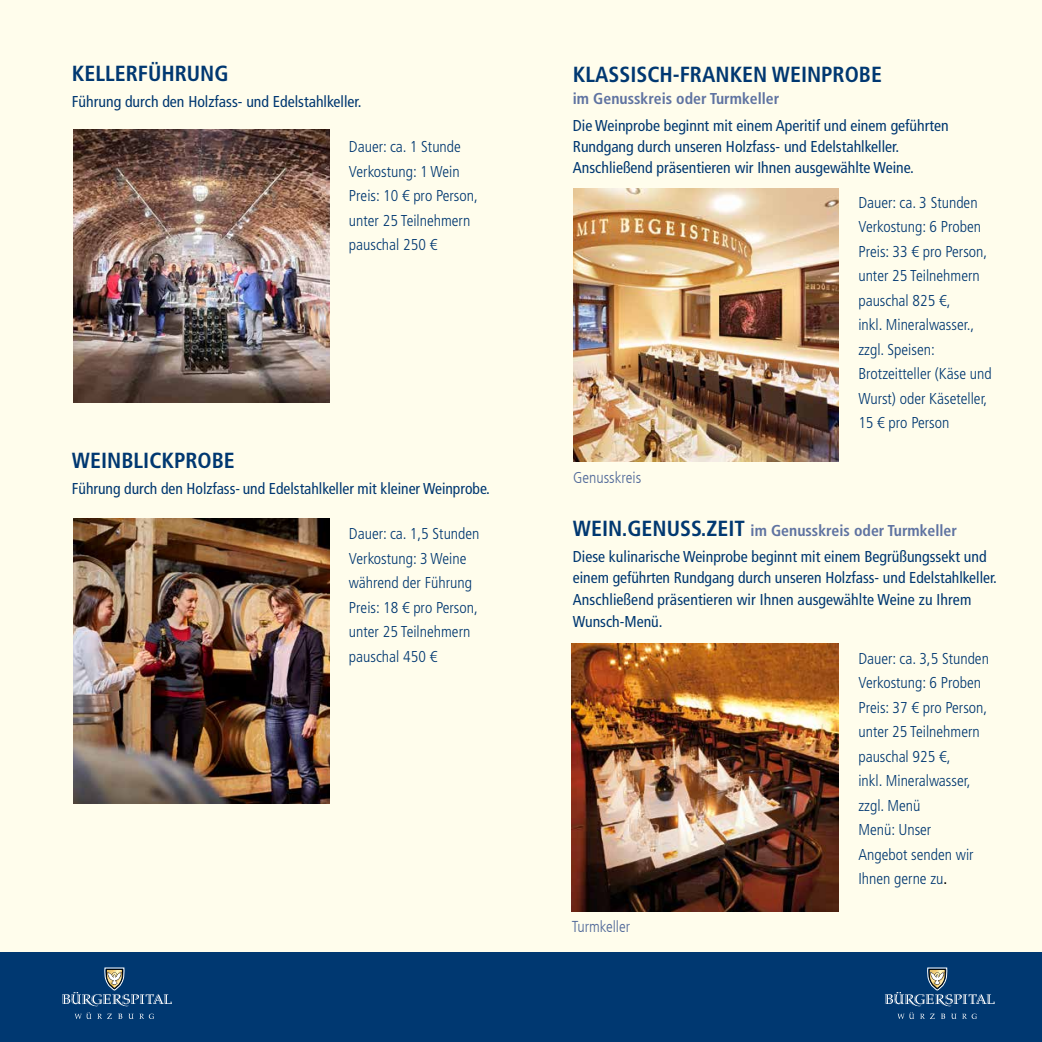
<style>
.page{position:relative;width:1042px;height:1042px;background:#fffdec}
.page>*{position:absolute;margin:0;border:0;box-sizing:border-box;transform-origin:0 0}
.t1{font:700 condensed 21.88px "Frutiger LT Std";color:#003871}
.t2{font:300 condensed 15.75px/24.5px "Frutiger LT Std";color:#003871}
.t3{font:condensed 15.75px/21px "Frutiger LT Std";color:#003871}
.t4{font:700 condensed 15.75px "Frutiger LT Std";color:#5f73a1}
.t5{font:300 condensed 15.75px "Frutiger LT";color:#526a9a}
.s1{font-weight:700;font-size:21.88px}
.s2{font-weight:700;color:#5f73a1}
.s3{font-weight:400;color:#000}
</style>
<div class="page">
<img style="left:73px;top:130px;width:256px;height:273px">
<img style="left:73px;top:518px;width:256px;height:285px">
<img style="left:572px;top:644px;width:266px;height:268px">
<img style="left:573px;top:189px;width:265px;height:272px">
<div style="left:0;top:952px;width:1042px;height:90px;background:#003871"></div>
<svg style="left:62px;top:968px;width:110px;height:51px"></svg>
<svg style="left:885px;top:968px;width:110px;height:51px"></svg>
<h1 class="t1" style="left:72px;top:60px;width:158px">KELLERFÜHRUNG</h1>
<p class="t3" style="left:72px;top:91px;width:291px">Führung durch den Holzfass- und Edelstahlkeller.</p>
<p class="t2" style="left:349px;top:135px;width:130px">Dauer: ca. 1 Stunde<br>Verkostung: 1 Wein<br>Preis: 10 € pro Person, unter 25 Teilnehmern pauschal 250 €</p>
<h1 class="t1" style="left:72px;top:447px;width:164px">WEINBLICKPROBE</h1>
<p class="t3" style="left:72px;top:478px;width:420px">Führung durch den Holzfass- und Edelstahlkeller mit kleiner Weinprobe.</p>
<p class="t2" style="left:349px;top:522px;width:132px">Dauer: ca. 1,5 Stunden<br>Verkostung: 3 Weine während der Führung<br>Preis: 18 € pro Person, unter 25 Teilnehmern pauschal 450 €</p>
<h1 class="t1" style="left:573px;top:61px;width:311px">KLASSISCH-FRANKEN WEINPROBE</h1>
<p class="t4" style="left:573px;top:90px;width:208px">im Genusskreis oder Turmkeller</p>
<p class="t3" style="left:573px;top:115px;width:377px">Die Weinprobe beginnt mit einem Aperitif und einem geführten<br>Rundgang durch unseren Holzfass- und Edelstahlkeller.<br>Anschließend präsentieren wir Ihnen ausgewählte Weine.</p>
<p class="t2" style="left:858px;top:190px;width:135px">Dauer: ca. 3 Stunden<br>Verkostung: 6 Proben<br>Preis: 33 € pro Person, unter 25 Teilnehmern pauschal 825 €,<br>inkl. Mineralwasser., zzgl. Speisen:<br>Brotzeitteller (Käse und<br>Wurst) oder Käseteller,<br>15 € pro Person</p>
<p class="t5" style="left:573px;top:469px;width:70px">Genusskreis</p>
<p class="t3" style="left:573px;top:518px;width:415px;line-height:25px"><span class="s1">WEIN.GENUSS.ZEIT</span> <span class="s2">im Genusskreis oder Turmkeller<br></span>Diese kulinarische Weinprobe beginnt mit einem Begrüßungssekt und</p>
<p class="t3" style="left:573px;top:567px;width:426px;line-height:21.9px">einem geführten Rundgang durch unseren Holzfass- und Edelstahlkeller.<br>Anschließend präsentieren wir Ihnen ausgewählte Weine zu Ihrem<br>Wunsch-Menü.</p>
<p class="t2" style="left:858px;top:646px;width:132px">Dauer: ca. 3,5 Stunden<br>Verkostung: 6 Proben<br>Preis: 37 € pro Person, unter 25 Teilnehmern pauschal 925 €,<br>inkl. Mineralwasser, zzgl. Menü<br>Menü: Unser<br>Angebot senden wir<br>Ihnen gerne zu<span class="s3">.</span></p>
<p class="t5" style="left:572px;top:917px;width:60px">Turmkeller</p>
</div>
